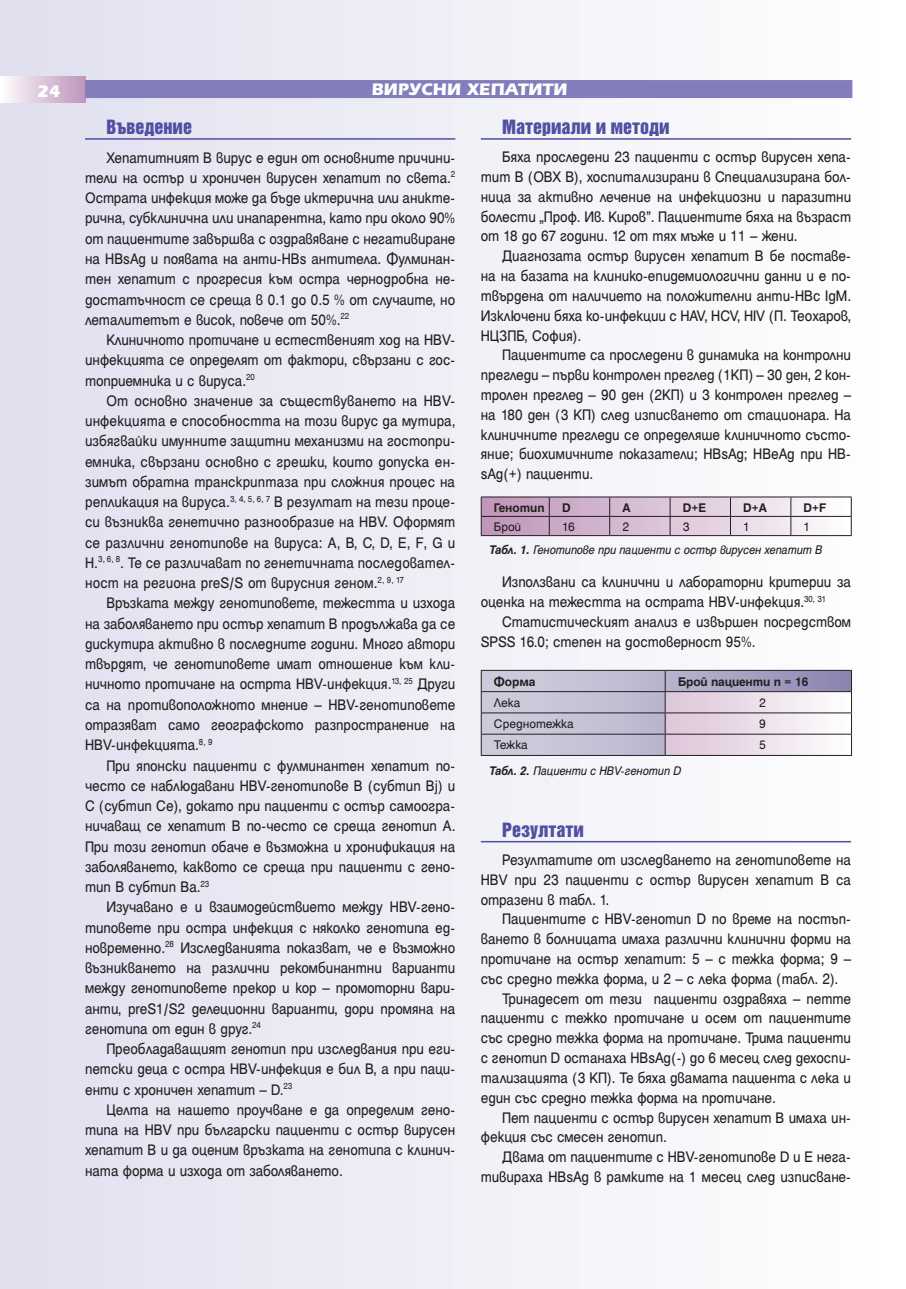
<style>
.page{position:relative;width:906px;height:1289px;background:#fff}
.page>*{position:absolute;margin:0;border:0;box-sizing:border-box;transform-origin:0 0}
.t1{font:18px "Helvetica Inserat Cyr Upright";color:#504fa1}
.t2{font:700 18px "Erika Bg";color:#fff}
.t3{font:16.5px/20.2px "Helen Bg";color:#231f20;text-align:justify;scale:.92 1}
.t4{font:italic 13.5px/23px "Helen Bg";letter-spacing:-.01em;color:#231f20;scale:.92 1}
.t5{font:700 13.5px "Helen Bg";color:#231f20}
.t6{font:13.5px "Helen Bg";letter-spacing:-.01em;color:#231f20}
.s1{font-style:normal}
.s2{font-weight:700}
</style>
<div class="page">
<div style="left:1px;top:0;width:905px;height:1288px;background:linear-gradient(to right,#e0dfef,#fff)"></div>
<div style="left:0;top:77px;width:85px;height:25px;background:linear-gradient(to right,#fefdfe,#bf94ba)"></div>
<div style="left:85px;top:80px;width:767px;height:18px;background:#837dbb"></div>
<hr style="left:85px;top:138px;width:370px;height:2px;background:#504fa1">
<hr style="left:481px;top:138px;width:370px;height:2px;background:#504fa1">
<hr style="left:481px;top:496px;width:68px;height:1px;background:#231f20">
<hr style="left:549px;top:496px;width:60px;height:1px;background:#231f20">
<hr style="left:609px;top:496px;width:61px;height:1px;background:#231f20">
<hr style="left:670px;top:496px;width:60px;height:1px;background:#231f20">
<hr style="left:730px;top:496px;width:61px;height:1px;background:#231f20">
<hr style="left:791px;top:496px;width:60px;height:1px;background:#231f20">
<hr style="left:481px;top:535px;width:68px;height:1px;background:#231f20">
<hr style="left:549px;top:535px;width:60px;height:1px;background:#231f20">
<hr style="left:609px;top:535px;width:61px;height:1px;background:#231f20">
<hr style="left:670px;top:535px;width:60px;height:1px;background:#231f20">
<hr style="left:730px;top:535px;width:61px;height:1px;background:#231f20">
<svg style="left:481px;top:497px;width:371px;height:38px;background:#d2bdd0"></svg>
<hr style="left:791px;top:535px;width:60px;height:1px;background:#231f20">
<hr style="left:481px;top:755px;width:184px;height:1px;background:#231f20">
<svg style="left:481px;top:670px;width:371px;height:85px;background:#c5bfd0"></svg>
<hr style="left:665px;top:755px;width:187px;height:1px;background:#231f20">
<hr style="left:481px;top:841px;width:370px;height:1px;background:#504fa1">
<p class="t2" style="left:37px;top:85px;width:25px">24</p>
<p class="t2" style="left:371px;top:83px;width:198px">ВИРУСНИ ХЕПАТИТИ</p>
<p class="t1" style="left:106px;top:119px;width:87px">Въведение</p>
<p class="t3" style="left:85px;top:149px;width:404px;text-indent:21px">Хепатитният В вирус е един от основните причини&shy;тели на остър и хроничен вирусен хепатит по света.<sup>2<br></sup>Острата инфекция може да бъде иктерична или аникте&shy;рична, субклинична или инапарентна, като при около 90% от пациентите завършва с оздравяване с негативиране на HBsAg и появата на анти-HBs антитела. Фулминан&shy;тен хепатит с прогресия към остра чернодробна не&shy;достатъчност се среща в 0.1 до 0.5 % от случаите, но леталитетът е висок, повече от 50%.<sup>22</sup></p>
<p class="t3" style="left:85px;top:331px;width:404px;text-indent:21px">Kлиничното протичане и естественият ход на HBV&shy;инфекцията се определят от фактори, свързани с гос&shy;топриемника и с вируса.<sup>20</sup></p>
<p class="t3" style="left:85px;top:392px;width:404px;text-indent:21px">От основно значение за съществуването на HBV&shy;инфекцията е способността на този вирус да мутира, избягвайки имунните защитни механизми на гостопри&shy;емника, свързани основно с грешки, които допуска ен&shy;зимът обратна транскриптаза при сложния процес на репликация на вируса.<sup>3,</sup> <sup>4,</sup> <sup>5,</sup> <sup>6,</sup> <sup>7</sup> В резултат на тези проце&shy;си възниква генетично разнообразие на HBV. Oформят се различни генотипове на вируса: A, B, C, D, E, F, G и H.<sup>3,</sup> <sup>6,</sup> <sup>8</sup>. Те се различават по генетичната последовател&shy;ност на региона preS/S от вирусния геном.<sup>2,</sup> <sup>9,</sup> <sup>17</sup></p>
<p class="t3" style="left:85px;top:594px;width:404px;text-indent:21px">Връзката между генотиповете, тежестта и изхода на заболяването при остър хепатит В продължава да се дискутира активно в последните години. Много автори твърдят, че генотиповете имат отношение към кли&shy;ничното протичане на острта HBV-инфекция.<sup>13,</sup> <sup>25</sup> Други са на противоположното мнение – HBV-генотиповете отразяват само географското разпространение на HBV-инфекцията.<sup>8,</sup> <sup>9</sup></p>
<p class="t3" style="left:85px;top:756px;width:404px;text-indent:21px">При японски пациенти с фулминантен хепатит по&shy;често се наблюдавани HBV-генотипoве B (субтип Bj) и C (субтип Се), докато при пациенти с остър самоогра&shy;ничаващ се хепатит В по-често се среща генотип А.<br>При този генотип обаче е възможна и хронификация на заболяването, каквото се среща при пациенти с гено&shy;тип В субтип Bа.<sup>23</sup></p>
<p class="t3" style="left:85px;top:898px;width:404px;text-indent:21px">Изучавано е и взаимодействието между HBV-гено&shy;типовете при остра инфекция с няколко генотипа ед&shy;новременно.<sup>28</sup> Изследванията показват, че е възможно възникването на различни рекомбинантни варианти между генотиповете прекор и кор – промоторни вари&shy;анти, preS1/S2 делеционни варианти, дори промяна на генотипа от един в друг.<sup>24</sup></p>
<p class="t3" style="left:85px;top:1040px;width:404px;text-indent:21px">Преобладаващият генотип при изследвания при еги&shy;петски деца с остра HBV-инфекция е бил B, а при паци&shy;енти с хроничен хепатит – D.<sup>23</sup></p>
<p class="t3" style="left:85px;top:1100px;width:404px;text-indent:21px">Целта на нашето проучване е да определим гено&shy;типа на HBV при български пациенти с остър вирусен хепатит В и да оценим връзката на генотипа с клинич&shy;ната форма и изхода от заболяването.</p>
<p class="t1" style="left:502px;top:119px;width:169px">Материали и методи</p>
<p class="t3" style="left:481px;top:148px;width:404px;line-height:19.8px;text-indent:21px">Бяха проследени 23 пациенти с остър вирусен хепа&shy;тит В (ОВХ В), хоспитализирани в Специализирана бол&shy;ница за активно лечение на инфекциозни и паразитни болести „Проф. Ив. Киров”. Пациентите бяха на възраст от 18 до 67 години. 12 от тях мъже и 11 – жени.</p>
<p class="t3" style="left:481px;top:247px;width:404px;line-height:19.8px;text-indent:21px">Диагнозата остър вирусен хепатит B бе поставе&shy;на на базата на клинико-епидемиологични данни и е по&shy;твърдена от наличието на положителни анти-HBc IgM.<br>Изключени бяха ко-инфекции с HAV, HCV, HIV (П. Теохаров, НЦЗПБ, София).</p>
<p class="t3" style="left:481px;top:346px;width:404px;line-height:19.8px;text-indent:21px">Пациентите са проследени в динамика на контролни прегледи – първи контролен преглед (1КП) – 30 ден, 2 кон&shy;тролен преглед – 90 ден (2КП) и 3 контролен преглед – на 180 ден (3 КП) след изписването от стационара. На клиничните прегледи се определяше клиничното състо&shy;яние; биохимичните показатели; HBsAg; HBeAg при HB&shy;sAg(+) пациенти.</p>
<p class="t5" style="left:494px;top:503px;width:52px">Генотип</p>
<p class="t5" style="left:562px;top:503px;width:10px">D</p>
<p class="t5" style="left:622px;top:503px;width:10px">A</p>
<p class="t5" style="left:683px;top:503px;width:25px">D+E</p>
<p class="t5" style="left:743px;top:503px;width:25px">D+A</p>
<p class="t5" style="left:803px;top:503px;width:24px">D+F</p>
<p class="t6" style="left:494px;top:522px;width:29px">Брой</p>
<p class="t6" style="left:562px;top:522px;width:14px">16</p>
<p class="t6" style="left:622px;top:522px;width:8px">2</p>
<p class="t6" style="left:683px;top:522px;width:8px">3</p>
<p class="t6" style="left:743px;top:522px;width:8px">1</p>
<p class="t4" style="left:489px;top:516px;width:363px;text-indent:314px"><span class="s1">1<br></span><span class="s2">Табл. 1.</span> Генотипове при пациенти с остър вирусен хепатит В</p>
<p class="t3" style="left:481px;top:573px;width:404px;line-height:19.8px;text-indent:21px">Използвани са клинични и лабораторни критерии за оценка на тежестта на острата HBV-инфекция.<sup>30,</sup> <sup>31</sup></p>
<p class="t3" style="left:481px;top:613px;width:404px;line-height:19.8px;text-indent:21px">Статистическият анализ е извършен посредством<br>SPSS 16.0; степен на достоверност 95%.</p>
<p class="t5" style="left:494px;top:676px;width:43px">Форма</p>
<p class="t5" style="left:678px;top:676px;width:132px">Брой пациенти n = 16</p>
<p class="t6" style="left:494px;top:697px;width:28px">Лека</p>
<p class="t6" style="left:759px;top:697px;width:8px">2</p>
<p class="t6" style="left:494px;top:719px;width:81px">Среднотежка</p>
<p class="t6" style="left:759px;top:719px;width:8px">9</p>
<p class="t6" style="left:494px;top:740px;width:36px">Тежка</p>
<p class="t6" style="left:759px;top:740px;width:8px">5</p>
<p class="t4" style="left:489px;top:760px;width:210px"><span class="s2">Табл. 2.</span> Пациенти с HBV-генотип D</p>
<p class="t1" style="left:502px;top:822px;width:83px">Резултати</p>
<p class="t3" style="left:481px;top:851px;width:404px;line-height:19.8px;text-indent:21px">Резултатите от изследването на генотиповете на HBV при 23 пациенти с остър вирусен хепатит В са отразени в табл. 1.</p>
<p class="t3" style="left:502px;top:910px;width:381px">Пациентите с HBV-генотип D по време на постъп-</p>
<p class="t3" style="left:481px;top:930px;width:404px">ването в болницата имаха различни клинични форми на</p>
<p class="t3" style="left:481px;top:949px;width:404px">протичане на остър хепатит: 5 – с тежка форма; 9 –</p>
<p class="t3" style="left:481px;top:969px;width:390px">със средно тежка форма, и 2 – с лека форма (табл. 2).</p>
<p class="t3" style="left:502px;top:989px;width:381px">Тринадесет от тези пациенти оздравяха – петте</p>
<p class="t3" style="left:481px;top:1009px;width:404px">пациенти с тежко протичане и осем от пациентите</p>
<p class="t3" style="left:481px;top:1029px;width:404px">със средно тежка форма на протичане. Трима пациенти</p>
<p class="t3" style="left:481px;top:1048px;width:404px">с генотип D останаха HBsAg(-) до 6 месец след дехоспи-</p>
<p class="t3" style="left:481px;top:1068px;width:404px">тализацията (3 КП). Те бяха двамата пациента с лека и</p>
<p class="t3" style="left:481px;top:1088px;width:322px">един със средно тежка форма на протичане.</p>
<p class="t3" style="left:502px;top:1108px;width:381px">Пет пациенти с остър вирусен хепатит В имаха ин-</p>
<p class="t3" style="left:481px;top:1128px;width:204px">фекция със смесен генотип.</p>
<p class="t3" style="left:502px;top:1147px;width:381px">Двама от пациентите с HBV-генотипове D и E нега-</p>
<p class="t3" style="left:481px;top:1167px;width:404px">тивираха HBsAg в рамките на 1 месец след изписване-</p>
</div>
